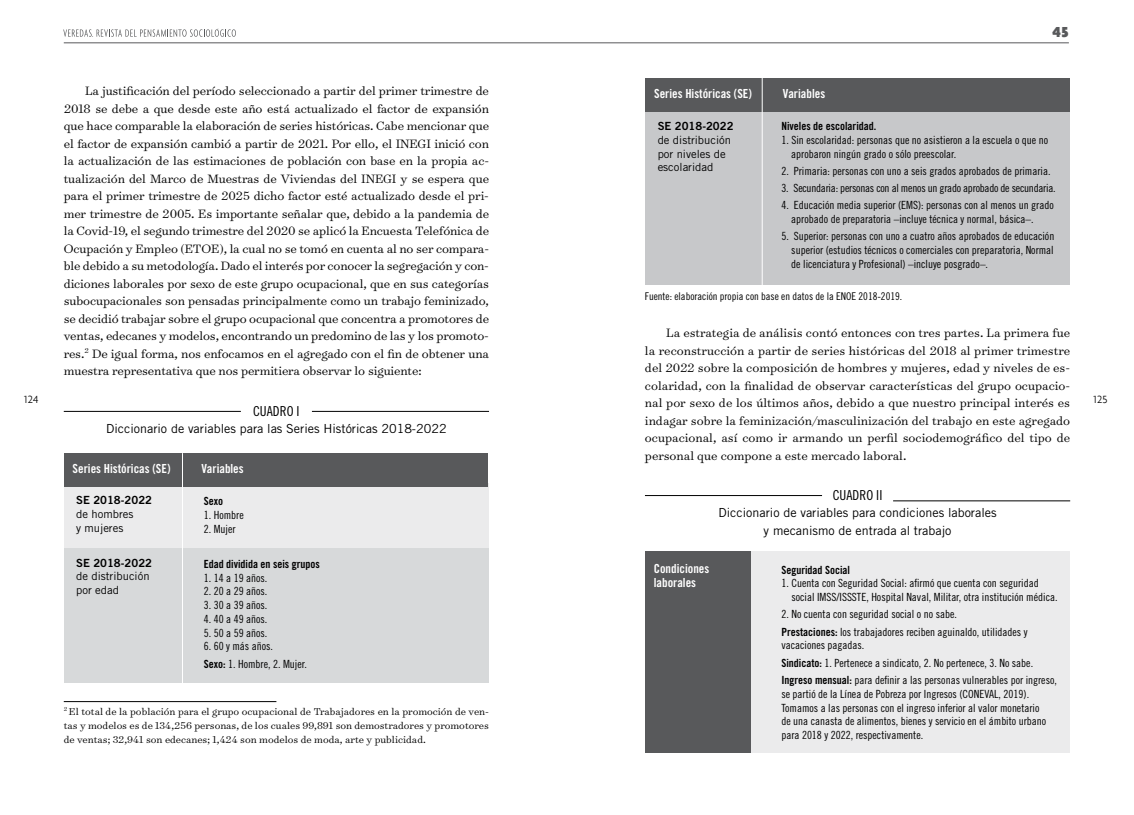
<style>
.page{position:relative;width:1134px;height:815px;background:#fff}
.page>*{position:absolute;margin:0;border:0;box-sizing:border-box;transform-origin:0 0}
.t1{font:900 15.62px "Agenda";color:#58595b}
.t2{font:300 13.75px/17.5px "Surveyor Text";letter-spacing:-.01em;color:#000;text-align:justify}
.t3{font:13.75px "Trade Gothic LT Std Cn 18";color:#000}
.t4{font:12.5px/17.5px "Trade Gothic LT Std";color:#000;text-align:center}
.t5{font:12.5px/13.8px "Trade Gothic LT Std Bd Cn 20";color:#fff}
.t6{font:11.25px/13.8px "Trade Gothic LT Std Cn 18";color:#000}
.t7{font:300 11.25px/13.8px "Surveyor Text";color:#000;text-align:justify}
.t8{font:11.25px/13.8px "Trade Gothic LT Std";color:#000}
.t9{font:11.25px "Trade Gothic LT Std Bd Cn 20";color:#000}
.t10{font:11.25px "Trade Gothic LT Std Cn 18";letter-spacing:-.02em;color:#000}
.t11{font:11.25px "Trade Gothic LT Std Bd 2";color:#000}
.t12{font:300 11.25px "Agenda";letter-spacing:.02em;color:#000}
.t13{font:10.62px "Trade Gothic LT Std Cn 18";color:#000}
.s1{font-family:"Trade Gothic LT Std Bd Cn 20"}
</style>
<div class="page">
<hr style="left:64px;top:43px;width:1005px;height:1px;background:#58595b">
<svg style="left:63px;top:29px;width:173px;height:8px"></svg>
<div style="left:64px;top:543px;width:424px;height:139px;background:#d7d9da"></div>
<div style="left:64px;top:483px;width:425px;height:65px;background:#ebebec"></div>
<div style="left:645px;top:551px;width:425px;height:202px;background:#ebebec"></div>
<div style="left:646px;top:106px;width:424px;height:179px;background:#c7c8ca"></div>
<div style="left:64px;top:453px;width:424px;height:33px;background:#58595b"></div>
<div style="left:645px;top:551px;width:106px;height:202px;background:#58595b"></div>
<div style="left:645px;top:78px;width:425px;height:33px;background:#58595b"></div>
<hr style="left:182px;top:453px;width:1px;height:244px;background:#fff">
<hr style="left:762px;top:78px;width:1px;height:234px;background:#fff">
<hr style="left:64px;top:411px;width:177px;height:1px;background:#000">
<hr style="left:312px;top:411px;width:177px;height:1px;background:#000">
<hr style="left:645px;top:495px;width:177px;height:1px;background:#000">
<hr style="left:893px;top:501px;width:177px;height:1px;background:#000">
<hr style="left:64px;top:701px;width:212px;height:1px;background:#000">
<p class="t1" style="left:1052px;top:23px;width:18px">45</p>
<p class="t2" style="left:64px;top:82px;width:427px;text-indent:21px">La justificación del período seleccionado a partir del primer trimestre de 2018 se debe a que desde este año está actualizado el factor de expansión que hace comparable la elaboración de series históricas. Cabe mencionar que el factor de expansión cambió a partir de 2021. Por ello, el INEGI inició con la actualización de las estimaciones de población con base en la propia ac&shy;tualización del Marco de Muestras de Viviendas del INEGI y se espera que para el primer trimestre de 2025 dicho factor esté actualizado desde el pri&shy;mer trimestre de 2005. Es importante señalar que, debido a la pandemia de la Covid-19, el segundo trimestre del 2020 se aplicó la Encuesta Telefónica de Ocupación y Empleo (ETOE), la cual no se tomó en cuenta al no ser compara&shy;ble debido a su metodología. Dado el interés por conocer la segregación y con&shy;diciones laborales por sexo de este grupo ocupacional, que en sus categorías subocupacionales son pensadas principalmente como un trabajo feminizado, se decidió trabajar sobre el grupo ocupacional que concentra a promotores de ventas, edecanes y modelos, encontrando un predomino de las y los promoto&shy;res.<sup>2</sup> De igual forma, nos enfocamos en el agregado con el fin de obtener una muestra representativa que nos permitiera observar lo siguiente:</p>
<p class="t5" style="left:654px;top:87px;width:99px">Series Históricas (SE)</p>
<p class="t5" style="left:783px;top:87px;width:44px">Variables</p>
<p class="t11" style="left:658px;top:119px;width:77px">SE 2018-2022</p>
<p class="t8" style="left:658px;top:133px;width:75px">de distribución por niveles de escolaridad</p>
<p class="t9" style="left:781px;top:119px;width:96px">Niveles de escolaridad.</p>
<p class="t6" style="left:791px;top:133px;width:258px;text-indent:-10px">1. Sin escolaridad: personas que no asistieron a la escuela o que no aprobaron ningún grado o sólo preescolar.</p>
<p class="t6" style="left:781px;top:164px;width:271px">2. Primaria: personas con uno a seis grados aprobados de primaria.</p>
<p class="t10" style="left:781px;top:181px;width:276px">3. Secundaria: personas con al menos un grado aprobado de secundaria.</p>
<p class="t6" style="left:791px;top:198px;width:264px;text-indent:-10px">4. Educación media superior (EMS): personas con al menos un grado aprobado de preparatoria –incluye técnica y normal, básica–.</p>
<p class="t6" style="left:791px;top:229px;width:265px;text-align:justify;text-indent:-10px">5. Superior: personas con uno a cuatro años aprobados de educación superior (estudios técnicos o comerciales con preparatoria, Normal de licenciatura y Profesional) –incluye posgrado–.</p>
<p class="t13" style="left:645px;top:290px;width:259px">Fuente: elaboración propia con base en datos de la ENOE 2018-2019.</p>
<p class="t2" style="left:645px;top:324px;width:427px;text-indent:21px">La estrategia de análisis contó entonces con tres partes. La primera fue la reconstrucción a partir de series históricas del 2018 al primer trimestre del 2022 sobre la composición de hombres y mujeres, edad y niveles de es&shy;colaridad, con la finalidad de observar características del grupo ocupacio&shy;nal por sexo de los últimos años, debido a que nuestro principal interés es indagar sobre la feminización/masculinización del trabajo en este agregado ocupacional, así como ir armando un perfil sociodemográfico del tipo de personal que compone a este mercado laboral.</p>
<p class="t12" style="left:24px;top:392px;width:16px">124</p>
<p class="t12" style="left:1093px;top:392px;width:15px">125</p>
<p class="t3" style="left:253px;top:403px;width:48px">CUADRO I</p>
<p class="t4" style="left:106px;top:420px;width:342px">Diccionario de variables para las Series Históricas 2018-2022</p>
<p class="t5" style="left:73px;top:462px;width:99px">Series Históricas (SE)</p>
<p class="t5" style="left:201px;top:462px;width:44px">Variables</p>
<p class="t11" style="left:76px;top:493px;width:77px">SE 2018-2022</p>
<p class="t8" style="left:76px;top:507px;width:59px">de hombres y mujeres</p>
<p class="t11" style="left:76px;top:556px;width:77px">SE 2018-2022</p>
<p class="t8" style="left:76px;top:569px;width:75px">de distribución por edad</p>
<p class="t9" style="left:204px;top:494px;width:21px">Sexo</p>
<p class="t6" style="left:204px;top:508px;width:41px">1. Hombre</p>
<p class="t6" style="left:204px;top:522px;width:33px">2. Mujer</p>
<p class="t9" style="left:204px;top:557px;width:118px">Edad dividida en seis grupos</p>
<p class="t6" style="left:204px;top:570px;width:65px">1. 14 a 19 años.</p>
<p class="t6" style="left:204px;top:584px;width:65px">2. 20 a 29 años.</p>
<p class="t6" style="left:204px;top:598px;width:65px">3. 30 a 39 años.</p>
<p class="t6" style="left:204px;top:612px;width:65px">4. 40 a 49 años.</p>
<p class="t6" style="left:204px;top:625px;width:65px">5. 50 a 59 años.</p>
<p class="t6" style="left:204px;top:637px;width:105px;line-height:17.2px">6. 60 y más años.<br><span class="s1">Sexo:</span> 1. Hombre, 2. Mujer.</p>
<p class="t7" style="left:64px;top:704px;width:427px"><sup>2</sup> El total de la población para el grupo ocupacional de Trabajadores en la promoción de ven&shy;tas y modelos es de 134,256 personas, de los cuales 99,891 son demostradores y promotores de ventas; 32,941 son edecanes; 1,424 son modelos de moda, arte y publicidad.</p>
<p class="t5" style="left:654px;top:562px;width:57px">Condiciones laborales</p>
<p class="t3" style="left:833px;top:487px;width:51px">CUADRO II</p>
<p class="t4" style="left:718px;top:504px;width:280px">Diccionario de variables para condiciones laborales y mecanismo de entrada al trabajo</p>
<p class="t9" style="left:781px;top:563px;width:70px">Seguridad Social</p>
<p class="t6" style="left:791px;top:576px;width:268px;text-indent:-10px">1. Cuenta con Seguridad Social: afirmó que cuenta con seguridad social IMSS/ISSSTE, Hospital Naval, Militar, otra institución médica.</p>
<p class="t6" style="left:781px;top:606px;width:248px;line-height:17.2px">2. No cuenta con seguridad social o no sabe.<br><span class="s1">Prestaciones:</span> los trabajadores reciben aguinaldo, utilidades y</p>
<p class="t6" style="left:781px;top:637px;width:277px;line-height:17.2px">vacaciones pagadas.<br><span class="s1">Sindicato:</span> 1. Pertenece a sindicato, 2. No pertenece, 3. No sabe.<br><span class="s1">Ingreso mensual:</span> para definir a las personas vulnerables por ingreso,</p>
<p class="t6" style="left:781px;top:687px;width:266px">se partió de la Línea de Pobreza por Ingresos (CONEVAL, 2019).<br>Tomamos a las personas con el ingreso inferior al valor monetario de una canasta de alimentos, bienes y servicio en el ámbito urbano para 2018 y 2022, respectivamente.</p>
</div>
